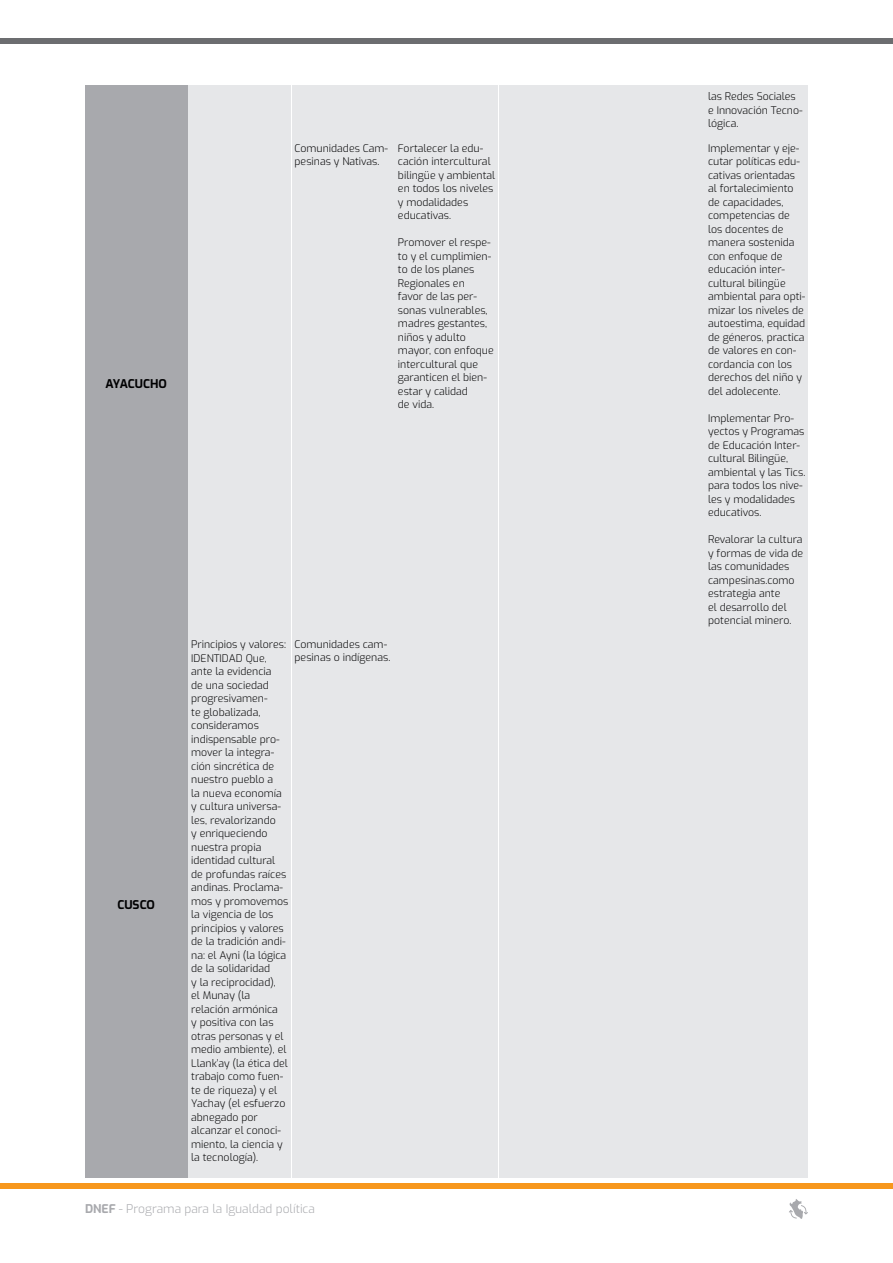
<style>
.page{position:relative;width:893px;height:1263px;background:#fff}
.page>*{position:absolute;margin:0;border:0;box-sizing:border-box;transform-origin:0 0}
.t1{font:300 12px "Exo";color:#a8a9ad}
.t2{font:700 12px "Exo";color:#000001}
.t3{font:300 10.5px/13.5px "Exo";color:#000001}
.s1{font-weight:700}
</style>
<div class="page">
<div style="left:85px;top:85px;width:102px;height:50px;background:#a8a9ad"></div>
<div style="left:85px;top:136px;width:102px;height:495px;background:#a8a9ad"></div>
<div style="left:85px;top:632px;width:102px;height:546px;background:#a8a9ad"></div>
<div style="left:189px;top:85px;width:102px;height:50px;background:#e6e7e9"></div>
<div style="left:189px;top:136px;width:102px;height:495px;background:#e6e7e9"></div>
<div style="left:189px;top:632px;width:102px;height:546px;background:#e6e7e9"></div>
<div style="left:292px;top:85px;width:102px;height:50px;background:#e6e7e9"></div>
<div style="left:292px;top:136px;width:102px;height:495px;background:#e6e7e9"></div>
<div style="left:292px;top:632px;width:102px;height:546px;background:#e6e7e9"></div>
<div style="left:395px;top:85px;width:103px;height:50px;background:#e6e7e9"></div>
<div style="left:395px;top:136px;width:103px;height:495px;background:#e6e7e9"></div>
<div style="left:395px;top:632px;width:103px;height:546px;background:#e6e7e9"></div>
<div style="left:499px;top:85px;width:102px;height:50px;background:#e6e7e9"></div>
<div style="left:499px;top:136px;width:102px;height:495px;background:#e6e7e9"></div>
<div style="left:499px;top:632px;width:102px;height:546px;background:#e6e7e9"></div>
<div style="left:602px;top:85px;width:103px;height:50px;background:#e6e7e9"></div>
<div style="left:602px;top:136px;width:103px;height:495px;background:#e6e7e9"></div>
<div style="left:602px;top:632px;width:103px;height:546px;background:#e6e7e9"></div>
<div style="left:706px;top:85px;width:102px;height:50px;background:#e6e7e9"></div>
<div style="left:706px;top:136px;width:102px;height:495px;background:#e6e7e9"></div>
<div style="left:706px;top:632px;width:102px;height:546px;background:#e6e7e9"></div>
<div style="left:0;top:1183px;width:893px;height:5px;background:#f7971d"></div>
<svg style="left:789px;top:1199px;width:19px;height:20px"></svg>
<div style="left:0;top:39px;width:893px;height:5px;background:#6c6d70"></div>
<p class="t2" style="left:105px;top:374px;width:63px">AYACUCHO</p>
<p class="t3" style="left:295px;top:141px;width:95px">Comunidades Cam&shy;pesinas y Nativas.</p>
<p class="t3" style="left:398px;top:141px;width:99px">Fortalecer la edu&shy;cación intercultural bilingüe y ambiental en todos los niveles y modalidades educativas.</p>
<p class="t3" style="left:398px;top:235px;width:97px">Promover el respe&shy;to y el cumplimien&shy;to de los planes<br>Regionales en<br>favor de las per&shy;sonas vulnerables, madres gestantes, niños y adulto mayor, con enfoque intercultural que garanticen el bien&shy;estar y calidad<br>de vida.</p>
<p class="t2" style="left:117px;top:896px;width:39px">CUSCO</p>
<p class="t3" style="left:191px;top:637px;width:99px">Principios y valores:<br>IDENTIDAD Que, ante la evidencia<br>de una sociedad progresivamen-<br>te globalizada, consideramos indispensable pro&shy;mover la integra&shy;ción sincrética de nuestro pueblo a<br>la nueva economía y cultura universa&shy;les, revalorizando<br>y enriqueciendo nuestra propia identidad cultural de profundas raíces andinas. Proclama&shy;mos y promovemos la vigencia de los principios y valores de la tradición andi&shy;na: el Ayni (la lógica de la solidaridad<br>y la reciprocidad),<br>el Munay (la relación armónica<br>y positiva con las otras personas y el medio ambiente), el<br>Llank’ay (la ética del trabajo como fuen&shy;te de riqueza) y el<br>Yachay (el esfuerzo abnegado por alcanzar el conoci&shy;miento, la ciencia y la tecnología).</p>
<p class="t3" style="left:295px;top:637px;width:97px">Comunidades cam&shy;pesinas o indígenas.</p>
<p class="t1" style="left:85px;top:1200px;width:231px"><span class="s1">DNEF</span> - Programa para la Igualdad política</p>
<p class="t3" style="left:708px;top:89px;width:96px">las Redes Sociales e Innovación Tecno&shy;lógica.</p>
<p class="t3" style="left:708px;top:140px;width:99px">Implementar y eje&shy;cutar políticas edu&shy;cativas orientadas al fortalecimiento de capacidades, competencias de los docentes de manera sostenida con enfoque de educación inter&shy;cultural bilingüe ambiental para opti&shy;mizar los niveles de autoestima, equidad de géneros, practica de valores en con&shy;cordancia con los derechos del niño y del adolecente.</p>
<p class="t3" style="left:708px;top:411px;width:99px">Implementar Pro&shy;yectos y Programas de Educación Inter&shy;cultural Bilingüe, ambiental y las Tics. para todos los nive&shy;les y modalidades educativos.</p>
<p class="t3" style="left:708px;top:532px;width:97px">Revalorar la cultura y formas de vida de las comunidades campesinas.como estrategia ante<br>el desarrollo del potencial minero.</p>
</div>
